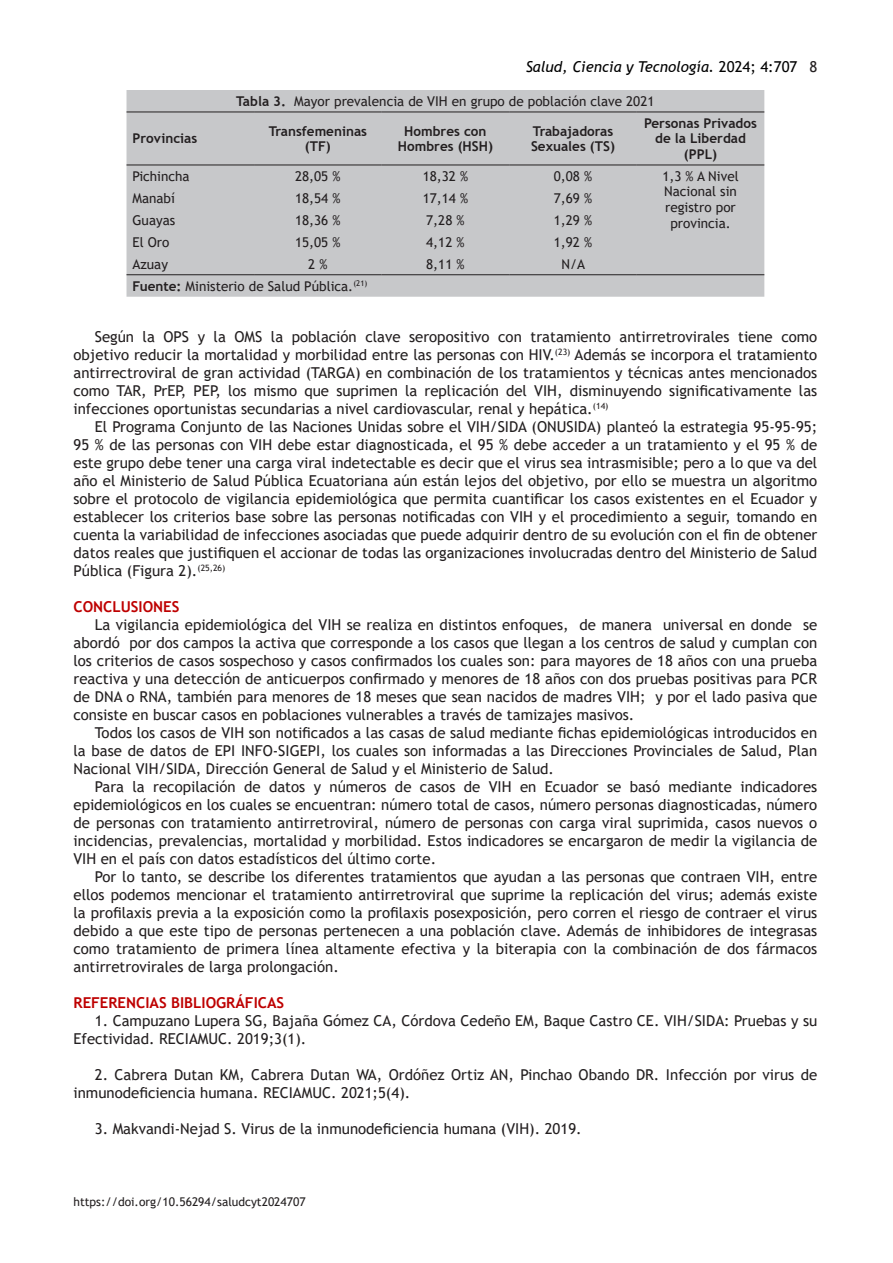
<style>
.page{position:relative;width:893px;height:1263px;background:#fff}
.page>*{position:absolute;margin:0;border:0;box-sizing:border-box;transform-origin:0 0}
.t1{font:15px/18px "Trebuchet MS";color:#231f20;text-align:justify}
.t2{font:700 15px "Trebuchet MS";color:#be0000}
.t3{font:italic 15px "Trebuchet MS";color:#000}
.t4{font:13.5px/15.5px "Trebuchet MS";color:#231f20;text-align:center}
.t5{font:700 13.5px/15.5px "Trebuchet MS";color:#231f20;text-align:center}
.t6{font:12px "Trebuchet MS";color:#231f20}
.s1{font-style:normal}
.s2{font-style:normal;color:#231f20}
.s3{font-weight:700}
</style>
<div class="page">
<div style="left:127px;top:90px;width:637px;height:207px;background:#c7c8ca"></div>
<hr style="left:127px;top:165px;width:127px;height:1px;background:#231f20">
<hr style="left:254px;top:165px;width:128px;height:1px;background:#231f20">
<hr style="left:382px;top:165px;width:127px;height:1px;background:#231f20">
<hr style="left:509px;top:165px;width:128px;height:1px;background:#231f20">
<hr style="left:637px;top:165px;width:127px;height:1px;background:#231f20">
<hr style="left:127px;top:274px;width:127px;height:1px;background:#231f20">
<hr style="left:254px;top:274px;width:128px;height:1px;background:#231f20">
<hr style="left:382px;top:274px;width:127px;height:1px;background:#231f20">
<hr style="left:509px;top:274px;width:128px;height:1px;background:#231f20">
<hr style="left:637px;top:274px;width:127px;height:1px;background:#231f20">
<hr style="left:127px;top:112px;width:127px;height:1px;background:#231f20">
<hr style="left:254px;top:112px;width:128px;height:1px;background:#231f20">
<hr style="left:382px;top:112px;width:127px;height:1px;background:#231f20">
<hr style="left:509px;top:112px;width:128px;height:1px;background:#231f20">
<hr style="left:637px;top:112px;width:127px;height:1px;background:#231f20">
<p class="t3" style="left:526px;top:58px;width:293px">Salud, Ciencia y Tecnología. <span class="s1">2024; 4:707</span> <span class="s2">8</span></p>
<p class="t4" style="left:236px;top:93px;width:420px"><span class="s3">Tabla 3.</span> Mayor prevalencia de VIH en grupo de población clave 2021</p>
<p class="t5" style="left:133px;top:131px;width:66px">Provincias</p>
<p class="t5" style="left:269px;top:123px;width:100px">Transfemeninas (TF)</p>
<p class="t5" style="left:398px;top:123px;width:97px">Hombres con<br>Hombres (HSH)</p>
<p class="t5" style="left:531px;top:123px;width:85px;text-align:left">Trabajadoras<br>Sexuales (TS)</p>
<p class="t5" style="left:644px;top:115px;width:114px">Personas Privados de la Liberdad</p>
<p class="t5" style="left:684px;top:146px;width:35px">(PPL)</p>
<p class="t4" style="left:133px;top:168px;width:59px">Pichincha</p>
<p class="t4" style="left:295px;top:168px;width:47px">28,05 %</p>
<p class="t4" style="left:423px;top:168px;width:47px">18,32 %</p>
<p class="t4" style="left:554px;top:168px;width:40px">0,08 %</p>
<p class="t4" style="left:662px;top:168px;width:78px">1,3 % A Nivel<br>Nacional sin registro por provincia.</p>
<p class="t4" style="left:133px;top:190px;width:44px">Manabí</p>
<p class="t4" style="left:295px;top:190px;width:47px">18,54 %</p>
<p class="t4" style="left:423px;top:190px;width:47px">17,14 %</p>
<p class="t4" style="left:554px;top:190px;width:40px">7,69 %</p>
<p class="t4" style="left:133px;top:212px;width:44px">Guayas</p>
<p class="t4" style="left:295px;top:212px;width:47px">18,36 %</p>
<p class="t4" style="left:426px;top:212px;width:40px">7,28 %</p>
<p class="t4" style="left:554px;top:212px;width:40px">1,29 %</p>
<p class="t4" style="left:133px;top:234px;width:38px">El Oro</p>
<p class="t4" style="left:295px;top:234px;width:47px">15,05 %</p>
<p class="t4" style="left:426px;top:234px;width:40px">4,12 %</p>
<p class="t4" style="left:554px;top:234px;width:40px">1,92 %</p>
<p class="t4" style="left:133px;top:256px;width:37px">Azuay</p>
<p class="t4" style="left:308px;top:256px;width:21px">2 %</p>
<p class="t4" style="left:426px;top:256px;width:40px">8,11 %</p>
<p class="t4" style="left:562px;top:256px;width:25px">N/A</p>
<p class="t4" style="left:133px;top:278px;width:236px"><span class="s3">Fuente:</span> Ministerio de Salud Pública.<sup>(21)</sup></p>
<p class="t1" style="left:74px;top:328px;width:745px;text-indent:21px">Según la OPS y la OMS la población clave seropositivo con tratamiento antirretrovirales tiene como objetivo reducir la mortalidad y morbilidad entre las personas con HIV.<sup>(23)</sup> Además se incorpora el tratamiento antirrectroviral de gran actividad (TARGA) en combinación de los tratamientos y técnicas antes mencionados como TAR, PrEP, PEP, los mismo que suprimen la replicación del VIH, disminuyendo significativamente las infecciones oportunistas secundarias a nivel cardiovascular, renal y hepática.<sup>(14)</sup></p>
<p class="t1" style="left:74px;top:418px;width:745px;text-indent:21px">El Programa Conjunto de las Naciones Unidas sobre el VIH/SIDA (ONUSIDA) planteó la estrategia 95-95-95; 95 % de las personas con VIH debe estar diagnosticada, el 95 % debe acceder a un tratamiento y el 95 % de este grupo debe tener una carga viral indetectable es decir que el virus sea intrasmisible; pero a lo que va del año el Ministerio de Salud Pública Ecuatoriana aún están lejos del objetivo, por ello se muestra un algoritmo sobre el protocolo de vigilancia epidemiológica que permita cuantificar los casos existentes en el Ecuador y establecer los criterios base sobre las personas notificadas con VIH y el procedimiento a seguir, tomando en cuenta la variabilidad de infecciones asociadas que puede adquirir dentro de su evolución con el fin de obtener datos reales que justifiquen el accionar de todas las organizaciones involucradas dentro del Ministerio de Salud Pública (Figura 2).<sup>(25,26)</sup></p>
<p class="t2" style="left:74px;top:597px;width:107px">CONCLUSIONES</p>
<p class="t1" style="left:74px;top:616px;width:745px;text-indent:21px">La vigilancia epidemiológica del VIH se realiza en distintos enfoques, de manera universal en donde se abordó por dos campos la activa que corresponde a los casos que llegan a los centros de salud y cumplan con los criterios de casos sospechoso y casos confirmados los cuales son: para mayores de 18 años con una prueba reactiva y una detección de anticuerpos confirmado y menores de 18 años con dos pruebas positivas para PCR de DNA o RNA, también para menores de 18 meses que sean nacidos de madres VIH; y por el lado pasiva que consiste en buscar casos en poblaciones vulnerables a través de tamizajes masivos.</p>
<p class="t1" style="left:74px;top:724px;width:745px;text-indent:21px">Todos los casos de VIH son notificados a las casas de salud mediante fichas epidemiológicas introducidos en la base de datos de EPI INFO-SIGEPI, los cuales son informadas a las Direcciones Provinciales de Salud, Plan Nacional VIH/SIDA, Dirección General de Salud y el Ministerio de Salud.</p>
<p class="t1" style="left:74px;top:778px;width:745px;text-indent:21px">Para la recopilación de datos y números de casos de VIH en Ecuador se basó mediante indicadores epidemiológicos en los cuales se encuentran: número total de casos, número personas diagnosticadas, número de personas con tratamiento antirretroviral, número de personas con carga viral suprimida, casos nuevos o incidencias, prevalencias, mortalidad y morbilidad. Estos indicadores se encargaron de medir la vigilancia de VIH en el país con datos estadísticos del último corte.</p>
<p class="t1" style="left:74px;top:868px;width:745px;text-indent:21px">Por lo tanto, se describe los diferentes tratamientos que ayudan a las personas que contraen VIH, entre ellos podemos mencionar el tratamiento antirretroviral que suprime la replicación del virus; además existe la profilaxis previa a la exposición como la profilaxis posexposición, pero corren el riesgo de contraer el virus debido a que este tipo de personas pertenecen a una población clave. Además de inhibidores de integrasas como tratamiento de primera línea altamente efectiva y la biterapia con la combinación de dos fármacos antirretrovirales de larga prolongación.</p>
<p class="t2" style="left:74px;top:993px;width:212px">REFERENCIAS BIBLIOGRÁFICAS</p>
<p class="t1" style="left:74px;top:1012px;width:745px;text-indent:21px">1. Campuzano Lupera SG, Bajaña Gómez CA, Córdova Cedeño EM, Baque Castro CE. VIH/SIDA: Pruebas y su<br>Efectividad. RECIAMUC. 2019;3(1).</p>
<p class="t1" style="left:74px;top:1066px;width:745px;text-indent:21px">2. Cabrera Dutan KM, Cabrera Dutan WA, Ordóñez Ortiz AN, Pinchao Obando DR. Infección por virus de inmunodeficiencia humana. RECIAMUC. 2021;5(4).</p>
<p class="t1" style="left:95px;top:1120px;width:488px">3. Makvandi-Nejad S. Virus de la inmunodeficiencia humana (VIH). 2019.</p>
<p class="t6" style="left:74px;top:1194px;width:234px">https://doi.org/10.56294/saludcyt2024707</p>
</div>
